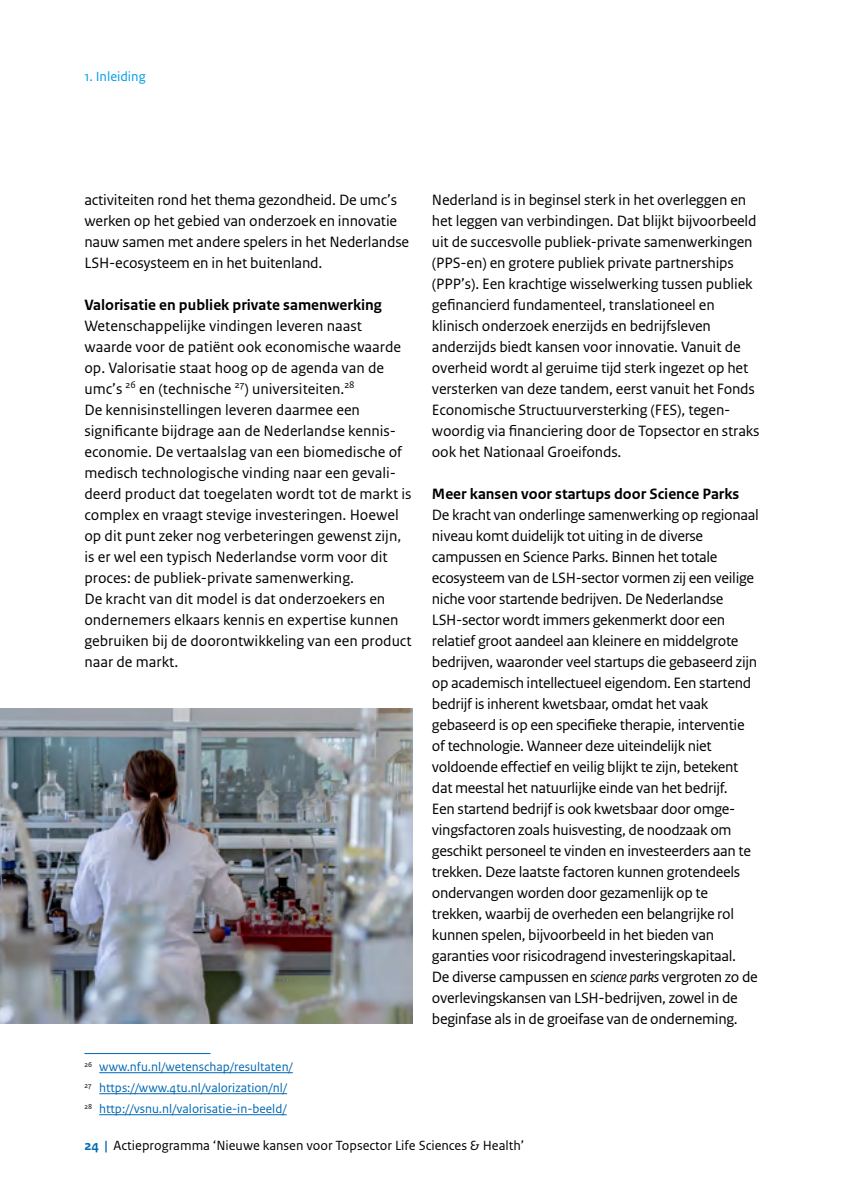
<style>
.page{position:relative;width:844px;height:1191px;background:#fff}
.page>*{position:absolute;margin:0;border:0;box-sizing:border-box;transform-origin:0 0}
._10_RO_Broodtekst_Sa{font:15.75px/21px "Rijksoverheid Sans Text";letter-spacing:-.01em;color:#000}
._06_RO_Subalineakop{font:700 15.75px "Rijksoverheid Sans Text";color:#000}
.t1{font:14px "Rijksoverheid Sans Text";color:#000}
.t2{font:14px "Rijksoverheid Sans Text";color:#009fe3}
._14_RO_Voetnoot{font:13.12px "Rijksoverheid Sans Text";color:#0069b3}
.s1{font-style:italic}
.s2{font-weight:700;color:#0069b3}
</style>
<div class="page">
<hr style="left:84px;top:1053px;width:126px;height:1px;background:#0069b3">
<hr style="left:99px;top:1072px;width:194px;height:1px;background:#0069b3">
<hr style="left:99px;top:1093px;width:188px;height:1px;background:#0069b3">
<hr style="left:99px;top:1114px;width:187px;height:1px;background:#0069b3">
<img style="left:0;top:709px;width:412px;height:315px">
<p class="t2" style="left:84px;top:68px;width:63px">1. Inleiding</p>
<p class="_10_RO_Broodtekst_Sa" style="left:84px;top:189px;width:326px">activiteiten rond het thema gezondheid. De umc’s werken op het gebied van onderzoek en innovatie nauw samen met andere spelers in het Nederlandse LSH-ecosysteem en in het buitenland.</p>
<p class="_06_RO_Subalineakop" style="left:84px;top:296px;width:299px">Valorisatie en publiek private samenwerking</p>
<p class="_10_RO_Broodtekst_Sa" style="left:84px;top:315px;width:328px">Wetenschappelijke vindingen leveren naast waarde voor de patiënt ook economische waarde op. Valorisatie staat hoog op de agenda van de umc’s <sup>26</sup> en (technische <sup>27</sup>) universiteiten.<sup>28<br></sup>De kennisinstellingen leveren daarmee een significante bijdrage aan de Nederlandse kennis&shy;economie. De vertaalslag van een biomedische of medisch technologische vinding naar een gevali&shy;deerd product dat toegelaten wordt tot de markt is complex en vraagt stevige investeringen. Hoewel op dit punt zeker nog verbeteringen gewenst zijn, is er wel een typisch Nederlandse vorm voor dit proces: de publiek-private samenwerking.<br>De kracht van dit model is dat onderzoekers en ondernemers elkaars kennis en expertise kunnen gebruiken bij de doorontwikkeling van een product naar de markt.</p>
<p class="_14_RO_Voetnoot" style="left:84px;top:1059px;width:210px"><sup>26</sup> www.nfu.nl/wetenschap/resultaten/</p>
<p class="_14_RO_Voetnoot" style="left:84px;top:1080px;width:204px"><sup>27</sup> https://www.4tu.nl/valorization/nl/</p>
<p class="_14_RO_Voetnoot" style="left:84px;top:1101px;width:204px"><sup>28</sup> http://vsnu.nl/valorisatie-in-beeld/</p>
<p class="_10_RO_Broodtekst_Sa" style="left:432px;top:189px;width:329px">Nederland is in beginsel sterk in het overleggen en het leggen van verbindingen. Dat blijkt bijvoorbeeld uit de succesvolle publiek-private samenwerkingen (PPS-en) en grotere publiek private partnerships (PPP’s). Een krachtige wisselwerking tussen publiek gefinancierd fundamenteel, translationeel en klinisch onderzoek enerzijds en bedrijfsleven anderzijds biedt kansen voor innovatie. Vanuit de overheid wordt al geruime tijd sterk ingezet op het versterken van deze tandem, eerst vanuit het Fonds Economische Structuurversterking (FES), tegen&shy;woordig via financiering door de Topsector en straks ook het Nationaal Groeifonds.</p>
<p class="_06_RO_Subalineakop" style="left:432px;top:485px;width:309px">Meer kansen voor startups door Science Parks</p>
<p class="_10_RO_Broodtekst_Sa" style="left:432px;top:504px;width:328px">De kracht van onderlinge samenwerking op regionaal niveau komt duidelijk tot uiting in de diverse campussen en Science Parks. Binnen het totale ecosysteem van de LSH-sector vormen zij een veilige niche voor startende bedrijven. De Nederlandse LSH-sector wordt immers gekenmerkt door een relatief groot aandeel aan kleinere en middelgrote bedrijven, waaronder veel startups die gebaseerd zijn op academisch intellectueel eigendom. Een startend bedrijf is inherent kwetsbaar, omdat het vaak gebaseerd is op een specifieke therapie, interventie of technologie. Wanneer deze uiteindelijk niet voldoende effectief en veilig blijkt te zijn, betekent dat meestal het natuurlijke einde van het bedrijf.<br>Een startend bedrijf is ook kwetsbaar door omge&shy;vingsfactoren zoals huisvesting, de noodzaak om geschikt personeel te vinden en investeerders aan te trekken. Deze laatste factoren kunnen grotendeels ondervangen worden door gezamenlijk op te trekken, waarbij de overheden een belangrijke rol kunnen spelen, bijvoorbeeld in het bieden van garanties voor risicodragend investeringskapitaal.<br>De diverse campussen en <span class="s1">science parks</span> vergroten zo de overlevingskansen van LSH-bedrijven, zowel in de beginfase als in de groeifase van de onderneming.</p>
<p class="t1" style="left:84px;top:1137px;width:441px"><span class="s2">24 |</span> Actieprogramma ‘Nieuwe kansen voor Topsector Life Sciences &amp; Health’</p>
</div>
